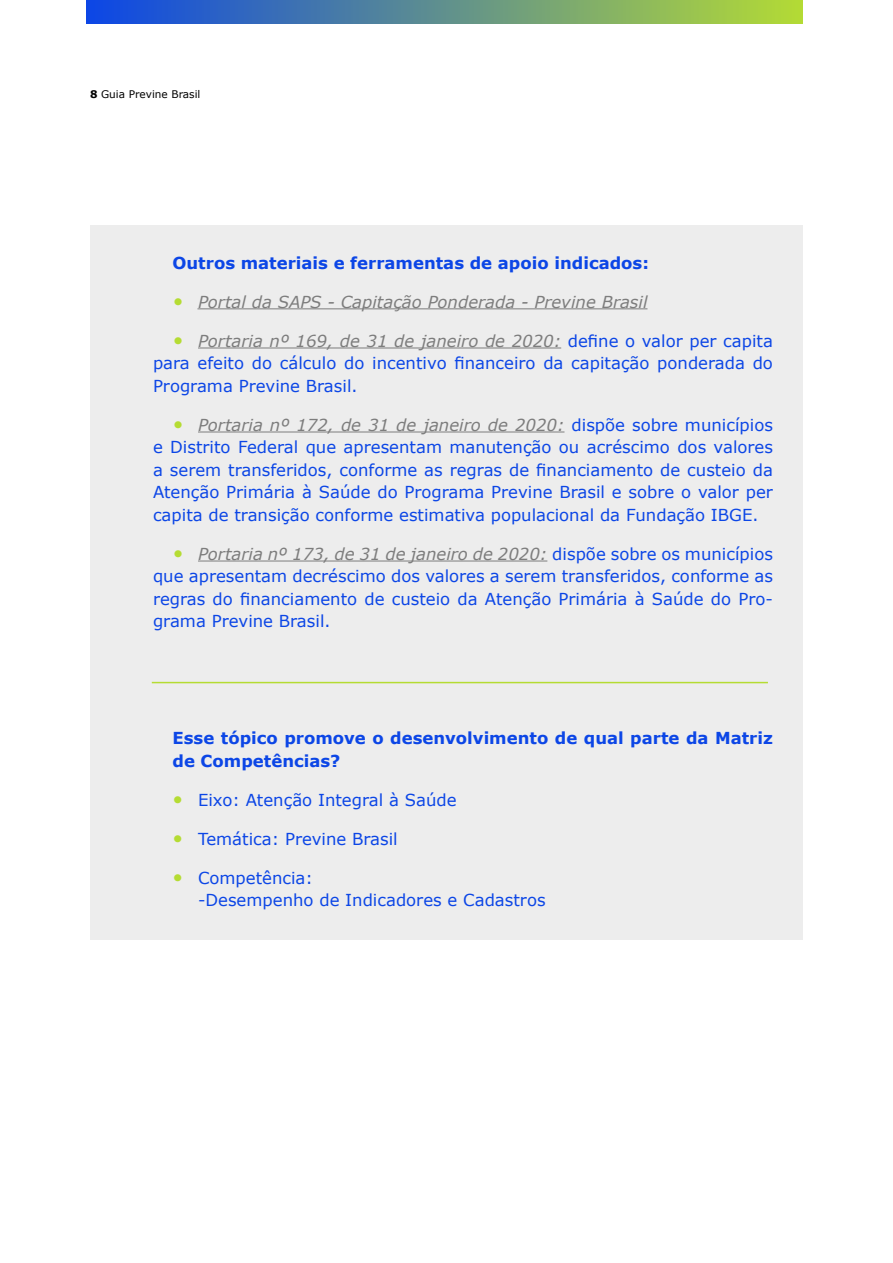
<style>
.page{position:relative;width:893px;height:1263px;background:#fff}
.page>*{position:absolute;margin:0;border:0;box-sizing:border-box;transform-origin:0 0}
.t1{font:16.5px/22.5px "Verdana";color:#0c46e6;text-align:justify}
.t2{font:700 16.5px/22.5px "Verdana";color:#0c46e6}
.t3{font:italic 16.5px "Verdana";color:#7d7d7d}
.t4{font:10.5px "Verdana";color:#000}
.s1{font-weight:700}
.s2{font-size:19.5px;color:#b5dc33}
.s3{font-style:italic;font-size:19.5px;color:#b5dc33}
.s4{font-style:italic;color:#7d7d7d}
</style>
<div class="page">
<div style="left:86px;top:0;width:716px;height:24px;background:linear-gradient(to right,#0c46e6,#b3da35)"></div>
<div style="left:90px;top:226px;width:713px;height:76px;background:#ededed"></div>
<div style="left:90px;top:265px;width:713px;height:76px;background:#ededed"></div>
<div style="left:90px;top:304px;width:713px;height:121px;background:#ededed"></div>
<hr style="left:198px;top:347px;width:363px;height:1px;background:#7d7d7d">
<div style="left:90px;top:388px;width:713px;height:166px;background:#ededed"></div>
<hr style="left:198px;top:431px;width:366px;height:1px;background:#7d7d7d">
<div style="left:90px;top:517px;width:713px;height:143px;background:#ededed"></div>
<hr style="left:198px;top:560px;width:349px;height:1px;background:#7d7d7d">
<div style="left:90px;top:623px;width:713px;height:76px;background:#ededed"></div>
<div style="left:90px;top:662px;width:713px;height:76px;background:#ededed"></div>
<div style="left:90px;top:701px;width:713px;height:99px;background:#ededed"></div>
<div style="left:90px;top:763px;width:713px;height:76px;background:#ededed"></div>
<div style="left:90px;top:802px;width:713px;height:76px;background:#ededed"></div>
<div style="left:90px;top:841px;width:713px;height:98px;background:#ededed"></div>
<hr style="left:152px;top:682px;width:616px;height:1px;background:#b5dc33">
<hr style="left:197px;top:308px;width:450px;height:1px;background:#7d7d7d">
<p class="t4" style="left:90px;top:87px;width:112px"><span class="s1">8</span> Guia Previne Brasil</p>
<p class="t2" style="left:172px;top:251px;width:478px">Outros materiais e ferramentas de apoio indicados:</p>
<p class="t3" style="left:172px;top:290px;width:477px"><span class="s2">•</span> Portal da SAPS - Capitação Ponderada - Previne Brasil</p>
<p class="t1" style="left:153px;top:329px;width:621px;text-indent:19px"><span class="s3">•</span> <span class="s4">Portaria nº 169, de 31 de janeiro de 2020:</span> define o valor per capita para efeito do cálculo do incentivo financeiro da capitação ponderada do Programa Previne Brasil.</p>
<p class="t1" style="left:153px;top:413px;width:621px;text-indent:19px"><span class="s3">•</span> <span class="s4">Portaria nº 172, de 31 de janeiro de 2020:</span> dispõe sobre municípios e Distrito Federal que apresentam manutenção ou acréscimo dos valores a serem transferidos, conforme as regras de financiamento de custeio da Atenção Primária à Saúde do Programa Previne Brasil e sobre o valor per capita de transição conforme estimativa populacional da Fundação IBGE.</p>
<p class="t1" style="left:153px;top:542px;width:621px;text-indent:20px"><span class="s3">•</span> <span class="s4">Portaria nº 173, de 31 de janeiro de 2020:</span> dispõe sobre os municípios que apresentam decréscimo dos valores a serem transferidos, conforme as regras do financiamento de custeio da Atenção Primária à Saúde do Pro&shy;grama Previne Brasil.</p>
<p class="t2" style="left:172px;top:726px;width:602px">Esse tópico promove o desenvolvimento de qual parte da Matriz de Competências?</p>
<p class="t1" style="left:172px;top:788px;width:286px"><span class="s2">•</span> Eixo: Atenção Integral à Saúde</p>
<p class="t1" style="left:172px;top:827px;width:227px"><span class="s2">•</span> Temática: Previne Brasil</p>
<p class="t1" style="left:198px;top:866px;width:349px;text-indent:-26px"><span class="s2">•</span> Competência:<br>-Desempenho de Indicadores e Cadastros</p>
</div>
